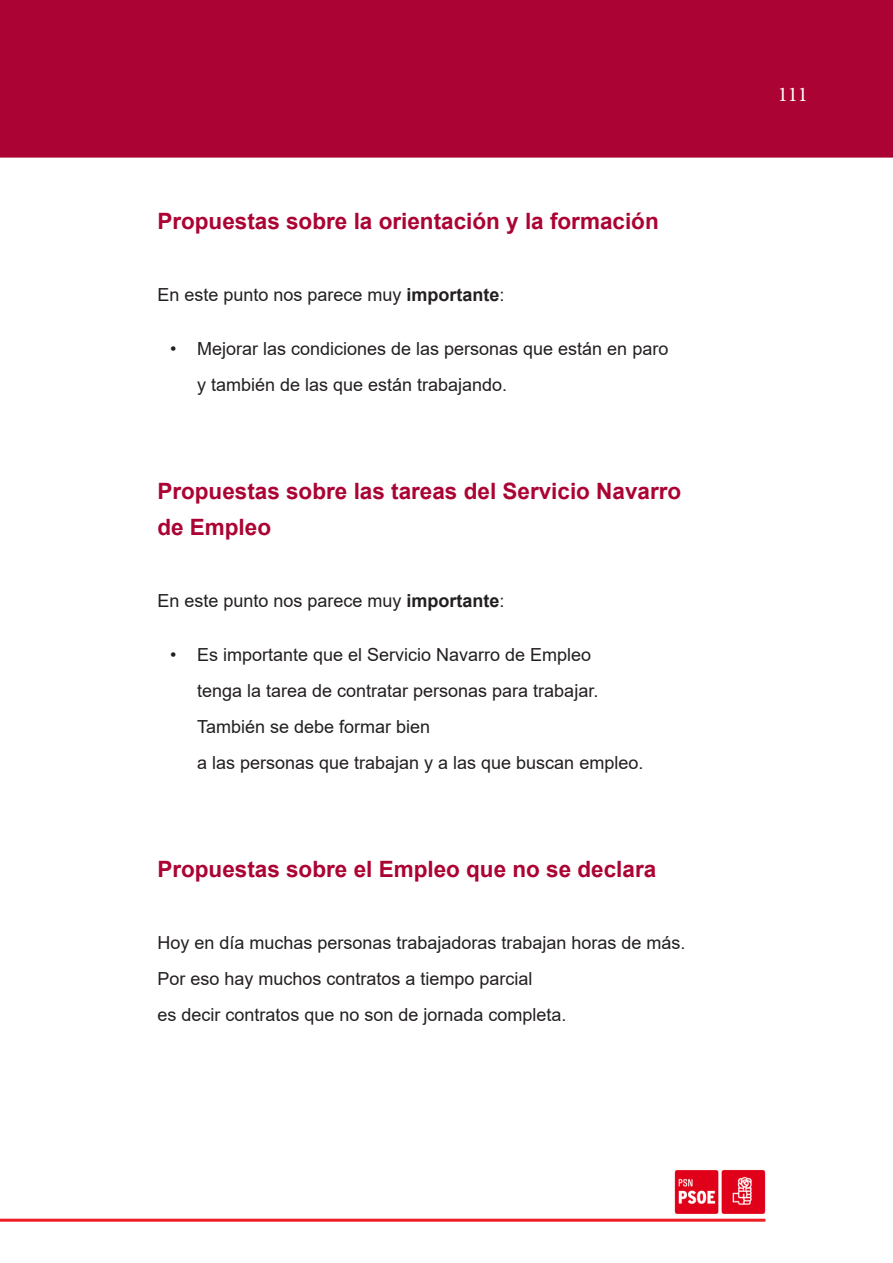
<style>
.page{position:relative;width:893px;height:1263px;background:#fff}
.page>*{position:absolute;margin:0;border:0;box-sizing:border-box;transform-origin:0 0}
.propuestas{font:700 22.5px/36px "Arial";color:#ab0333}
.t1{font:21px "Minion Pro";color:#fff}
._16_35{font:18px "Arial";color:#231f20}
.s1{font-weight:700}
</style>
<div class="page">
<img style="left:675px;top:1169px;width:90px;height:45px">
<hr style="left:0;top:1219px;width:765px;height:3px;background:#ee1d23">
<div style="left:5px;top:5px;width:883px;height:147px;background:#ab0333"></div>
<div style="left:0;top:0;width:893px;height:158px;border:10px solid #ab0333"></div>
<p class="propuestas" style="left:157px;top:203px;width:503px">Propuestas sobre la orientación y la formación</p>
<p class="_16_35" style="left:157px;top:282px;width:349px">En este punto nos parece muy <span class="s1">importante</span>:</p>
<p class="_16_35" style="left:170px;top:336px;width:500px">• Mejorar las condiciones de las personas que están en paro</p>
<p class="_16_35" style="left:197px;top:372px;width:312px">y también de las que están trabajando.</p>
<p class="propuestas" style="left:157px;top:473px;width:525px">Propuestas sobre las tareas del Servicio Navarro de Empleo</p>
<p class="_16_35" style="left:157px;top:588px;width:349px">En este punto nos parece muy <span class="s1">importante</span>:</p>
<p class="_16_35" style="left:170px;top:642px;width:423px">• Es importante que el Servicio Navarro de Empleo</p>
<p class="_16_35" style="left:197px;top:678px;width:403px">tenga la tarea de contratar personas para trabajar.</p>
<p class="_16_35" style="left:197px;top:714px;width:235px">También se debe formar bien</p>
<p class="_16_35" style="left:197px;top:750px;width:448px">a las personas que trabajan y a las que buscan empleo.</p>
<p class="propuestas" style="left:157px;top:851px;width:500px">Propuestas sobre el Empleo que no se declara</p>
<p class="_16_35" style="left:157px;top:930px;width:530px">Hoy en día muchas personas trabajadoras trabajan horas de más.</p>
<p class="_16_35" style="left:157px;top:966px;width:377px">Por eso hay muchos contratos a tiempo parcial</p>
<p class="_16_35" style="left:157px;top:1002px;width:411px">es decir contratos que no son de jornada completa.</p>
<p class="t1" style="left:778px;top:80px;width:32px">111</p>
</div>
